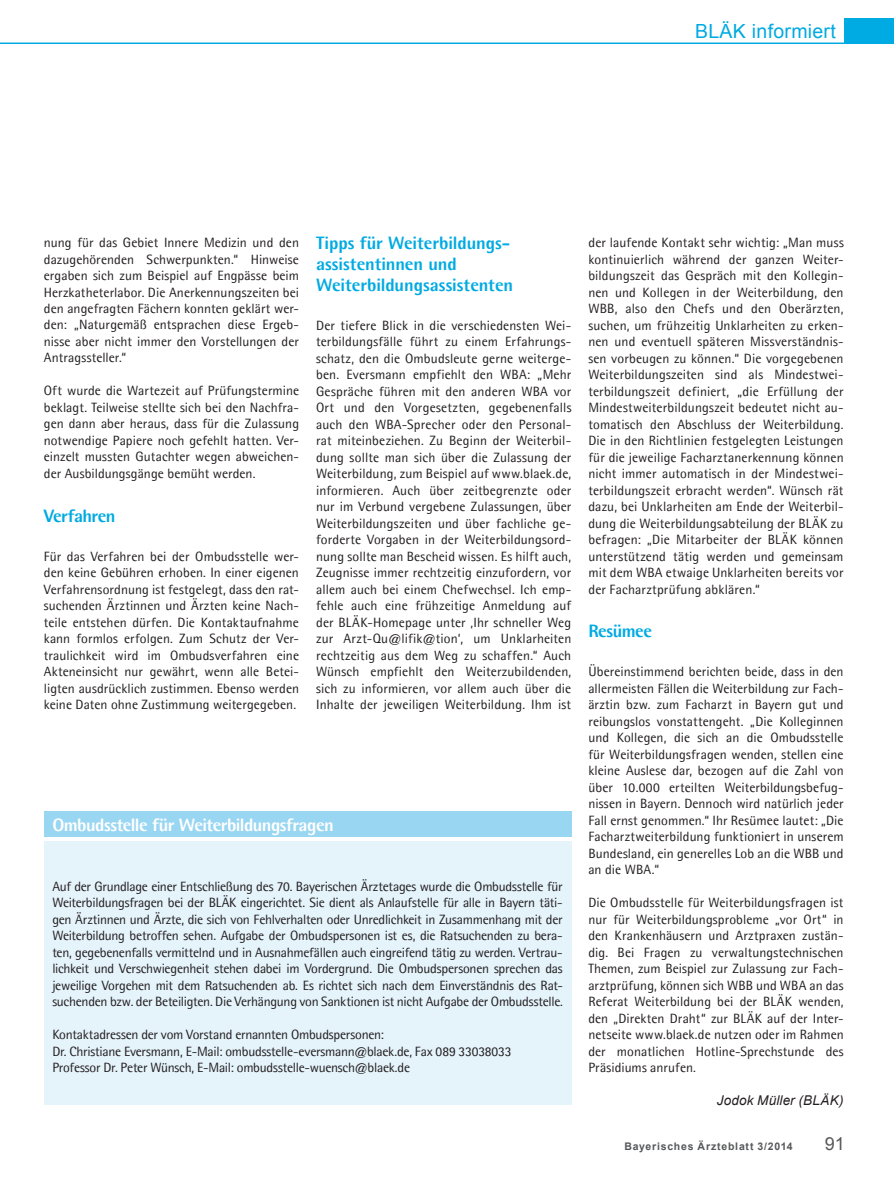
<style>
.page{position:relative;width:894px;height:1190px;background:#fff}
.page>*{position:absolute;margin:0;border:0;box-sizing:border-box;transform-origin:0 0}
.t1{font:19.5px "Arial";letter-spacing:.015em;color:#00aae2}
.t2{font:800 18px/21px "Agfa Rotis Semisans";letter-spacing:-.005em;color:#00aae2}
.t3{font:800 18px "Agfa Rotis Semisans";letter-spacing:-.025em;color:#fff}
.t4{font:800 18px "Agfa Rotis Semisans";letter-spacing:-.035em;color:#00aae2}
.t5{font:800 18px "Agfa Rotis Semisans";letter-spacing:-.03em;color:#00aae2}
.t6{font:18px "Arial";color:#57585a}
.t7{font:13.5px/16.5px "Agfa Rotis Semisans";color:#231f20;text-align:justify}
.t8{font:13.5px/16.5px "Agfa Rotis Semisans";letter-spacing:-.02em;color:#231f20}
.t9{font:italic 13.5px "Arial";letter-spacing:.01em;color:#231f20}
.t10{font:700 10.5px "Arial";letter-spacing:.07em;color:#57585a}
</style>
<div class="page">
<hr style="left:0;top:43px;width:893px;height:1px;background:#00aae2">
<div style="left:843px;top:18px;width:50px;height:26px;background:#00aae2"></div>
<div style="left:44px;top:812px;width:527px;height:25px;background:#99d6f2"></div>
<div style="left:44px;top:841px;width:527px;height:264px;background:#e5f3fb"></div>
<h1 class="t1" style="left:695px;top:18px;width:142px">BLÄK informiert</h1>
<p class="t7" style="left:44px;top:234px;width:257px">nung für das Gebiet Innere Medizin und den dazugehörenden Schwerpunkten.“ Hinweise ergaben sich zum Beispiel auf Engpässe beim Herzkatheterlabor. Die Anerkennungszeiten bei den angefragten Fächern konnten geklärt wer&shy;den: „Naturgemäß entsprachen diese Ergeb&shy;nisse aber nicht immer den Vorstellungen der Antragssteller.“</p>
<p class="t7" style="left:44px;top:383px;width:257px">Oft wurde die Wartezeit auf Prüfungstermine beklagt. Teilweise stellte sich bei den Nachfra&shy;gen dann aber heraus, dass für die Zulassung notwendige Papiere noch gefehlt hatten. Ver&shy;einzelt mussten Gutachter wegen abweichen&shy;der Ausbildungsgänge bemüht werden.</p>
<h2 class="t4" style="left:44px;top:504px;width:73px">Verfahren</h2>
<p class="t7" style="left:44px;top:548px;width:257px">Für das Verfahren bei der Ombudsstelle wer&shy;den keine Gebühren erhoben. In einer eigenen Verfahrensordnung ist festgelegt, dass den rat&shy;suchenden Ärztinnen und Ärzten keine Nach&shy;teile entstehen dürfen. Die Kontaktaufnahme kann formlos erfolgen. Zum Schutz der Ver&shy;traulichkeit wird im Ombudsverfahren eine Akteneinsicht nur gewährt, wenn alle Betei&shy;ligten ausdrücklich zustimmen. Ebenso werden keine Daten ohne Zustimmung weitergegeben.</p>
<h2 class="t2" style="left:316px;top:232px;width:198px">Tipps für Weiterbildungs&shy;assistentinnen und<br>Weiterbildungsassistenten</h2>
<p class="t7" style="left:316px;top:317px;width:257px">Der tiefere Blick in die verschiedensten Wei&shy;terbildungsfälle führt zu einem Erfahrungs&shy;schatz, den die Ombudsleute gerne weiterge&shy;ben. Eversmann empfiehlt den WBA: „Mehr Gespräche führen mit den anderen WBA vor Ort und den Vorgesetzten, gegebenenfalls auch den WBA-Sprecher oder den Personal&shy;rat miteinbeziehen. Zu Beginn der Weiterbil&shy;dung sollte man sich über die Zulassung der Weiterbildung, zum Beispiel auf www.blaek.de, informieren. Auch über zeitbegrenzte oder nur im Verbund vergebene Zulassungen, über Weiterbildungszeiten und über fachliche ge&shy;forderte Vorgaben in der Weiterbildungsord&shy;nung sollte man Bescheid wissen. Es hilft auch, Zeugnisse immer rechtzeitig einzufordern, vor allem auch bei einem Chefwechsel. Ich emp&shy;fehle auch eine frühzeitige Anmeldung auf der BLÄK-Homepage unter ‚Ihr schneller Weg zur Arzt-Qu@lifik@tion‘, um Unklarheiten rechtzeitig aus dem Weg zu schaffen.“ Auch Wünsch empfiehlt den Weiterzubildenden, sich zu informieren, vor allem auch über die Inhalte der jeweiligen Weiterbildung. Ihm ist</p>
<h2 class="t3" style="left:52px;top:813px;width:283px">Ombudsstelle für Weiterbildungsfragen</h2>
<p class="t7" style="left:52px;top:878px;width:512px">Auf der Grundlage einer Entschließung des 70. Bayerischen Ärztetages wurde die Ombudsstelle für Weiterbildungsfragen bei der BLÄK eingerichtet. Sie dient als Anlaufstelle für alle in Bayern täti&shy;gen Ärztinnen und Ärzte, die sich von Fehlverhalten oder Unredlichkeit in Zusammenhang mit der Weiterbildung betroffen sehen. Aufgabe der Ombudspersonen ist es, die Ratsuchenden zu bera&shy;ten, gegebenenfalls vermittelnd und in Ausnahmefällen auch eingreifend tätig zu werden. Vertrau&shy;lichkeit und Verschwiegenheit stehen dabei im Vordergrund. Die Ombudspersonen sprechen das jeweilige Vorgehen mit dem Ratsuchenden ab. Es richtet sich nach dem Einverständnis des Rat&shy;suchenden bzw. der Beteiligten. Die Verhängung von Sanktionen ist nicht Aufgabe der Ombudsstelle.</p>
<p class="t8" style="left:52px;top:1026px;width:460px">Kontaktadressen der vom Vorstand ernannten Ombudspersonen:<br>Dr. Christiane Eversmann, E-Mail: ombudsstelle-eversmann@blaek.de, Fax 089 33038033<br>Professor Dr. Peter Wünsch, E-Mail: ombudsstelle-wuensch@blaek.de</p>
<p class="t7" style="left:588px;top:234px;width:257px">der laufende Kontakt sehr wichtig: „Man muss kontinuierlich während der ganzen Weiter&shy;bildungszeit das Gespräch mit den Kollegin&shy;nen und Kollegen in der Weiterbildung, den WBB, also den Chefs und den Oberärzten, suchen, um frühzeitig Unklarheiten zu erken&shy;nen und eventuell späteren Missverständnis&shy;sen vorbeugen zu können.“ Die vorgegebenen Weiterbildungszeiten sind als Mindestwei&shy;terbildungszeit definiert, „die Erfüllung der Mindestweiterbildungszeit bedeutet nicht au&shy;tomatisch den Abschluss der Weiterbildung.<br>Die in den Richtlinien festgelegten Leistungen für die jeweilige Facharztanerkennung können nicht immer automatisch in der Mindestwei&shy;terbildungszeit erbracht werden“. Wünsch rät dazu, bei Unklarheiten am Ende der Weiterbil&shy;dung die Weiterbildungsabteilung der BLÄK zu befragen: „Die Mitarbeiter der BLÄK können unterstützend tätig werden und gemeinsam mit dem WBA etwaige Unklarheiten bereits vor der Facharztprüfung abklären.“</p>
<h2 class="t5" style="left:588px;top:620px;width:65px">Resümee</h2>
<p class="t7" style="left:588px;top:663px;width:257px">Übereinstimmend berichten beide, dass in den allermeisten Fällen die Weiterbildung zur Fach&shy;ärztin bzw. zum Facharzt in Bayern gut und reibungslos vonstattengeht. „Die Kolleginnen und Kollegen, die sich an die Ombudsstelle für Weiterbildungsfragen wenden, stellen eine kleine Auslese dar, bezogen auf die Zahl von über 10.000 erteilten Weiterbildungsbefug&shy;nissen in Bayern. Dennoch wird natürlich jeder Fall ernst genommen.“ Ihr Resümee lautet: „Die Facharztweiterbildung funktioniert in unserem Bundesland, ein generelles Lob an die WBB und an die WBA.“</p>
<p class="t7" style="left:588px;top:894px;width:257px">Die Ombudsstelle für Weiterbildungsfragen ist nur für Weiterbildungsprobleme „vor Ort“ in den Krankenhäusern und Arztpraxen zustän&shy;dig. Bei Fragen zu verwaltungstechnischen Themen, zum Beispiel zur Zulassung zur Fach&shy;arztprüfung, können sich WBB und WBA an das Referat Weiterbildung bei der BLÄK wenden, den „Direkten Draht“ zur BLÄK auf der Inter&shy;netseite www.blaek.de nutzen oder im Rahmen der monatlichen Hotline-Sprechstunde des Präsidiums anrufen.</p>
<p class="t9" style="left:716px;top:1092px;width:128px">Jodok Müller (BLÄK)</p>
<p class="t10" style="left:624px;top:1139px;width:170px">Bayerisches Ärzteblatt 3/2014</p>
<h2 class="t6" style="left:824px;top:1131px;width:21px">91</h2>
</div>
